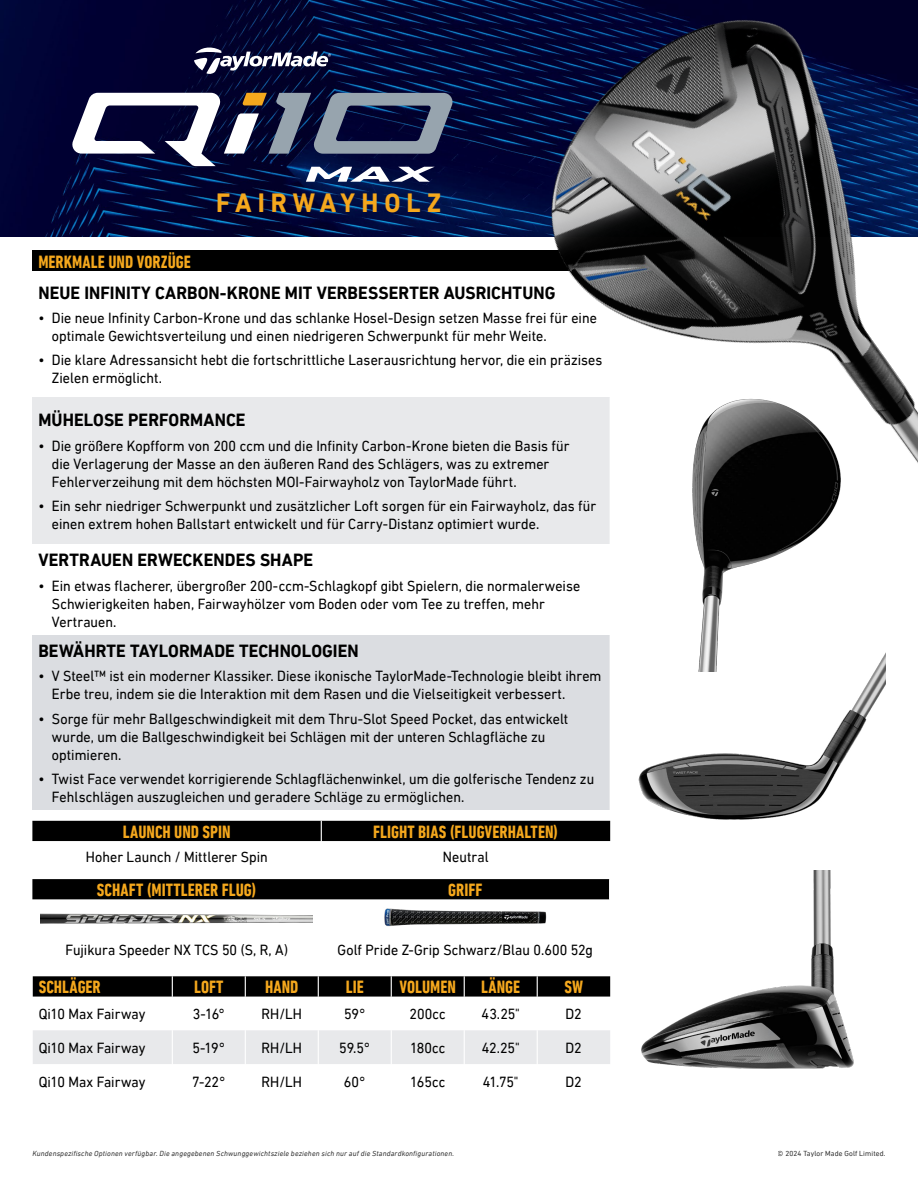
<style>
.page{position:relative;width:918px;height:1188px;background:#fff}
.page>*{position:absolute;margin:0;border:0;box-sizing:border-box;transform-origin:0 0}
.t1{font:700 27px "DIN Next 79";letter-spacing:.23em;color:#f5a81d;scale:.96 1}
.t2{font:700 18px "DIN Next 79";letter-spacing:.005em;color:#000;scale:.96 1}
.t3{font:700 condensed 18px "DIN Next 79";color:#f5a81d}
.t4{font:15px/18px "DIN Next 79";letter-spacing:.005em;color:#000;scale:.96 1}
.t5{font:italic 7.5px "DIN Next 79";letter-spacing:.02em;color:#000}
.t6{font:7.5px "DIN Next 79";letter-spacing:.02em;color:#000}
</style>
<div class="page">
<img style="left:0;top:0;width:500px;height:237px">
<svg style="left:194px;top:45px;width:137px;height:29px"></svg>
<div style="left:32px;top:251px;width:578px;height:20px;background:#000"></div>
<div style="left:32px;top:397px;width:578px;height:147px;background:#e8e9eb"></div>
<div style="left:32px;top:635px;width:578px;height:175px;background:#dbdde1"></div>
<div style="left:33px;top:1030px;width:576px;height:34px;background:#e8e9eb"></div>
<svg style="left:33px;top:976px;width:576px;height:21px;background:#0b0b0b"></svg>
<hr style="left:172px;top:1030px;width:1px;height:34px;background:#fff">
<hr style="left:245px;top:1030px;width:1px;height:34px;background:#fff">
<hr style="left:318px;top:1030px;width:1px;height:34px;background:#fff">
<hr style="left:391px;top:1030px;width:1px;height:34px;background:#fff">
<hr style="left:464px;top:1030px;width:1px;height:34px;background:#fff">
<hr style="left:537px;top:1030px;width:1px;height:34px;background:#fff">
<div style="left:32px;top:879px;width:577px;height:20px;background:#000"></div>
<img style="left:41px;top:913px;width:272px;height:11px">
<img style="left:384px;top:908px;width:163px;height:19px">
<div style="left:32px;top:821px;width:577px;height:20px;background:#000"></div>
<svg style="left:71px;top:93px;width:383px;height:89px"></svg>
<img style="left:500px;top:0;width:418px;height:463px">
<img style="left:609px;top:871px;width:245px;height:198px">
<img style="left:609px;top:374px;width:284px;height:244px">
<img style="left:609px;top:618px;width:277px;height:253px">
<h1 class="t1" style="left:216px;top:187px;width:236px">FAIRWAYHOLZ</h1>
<p class="t3" style="left:38px;top:251px;width:154px">MERKMALE UND VORZÜGE</p>
<p class="t2" style="left:38px;top:282px;width:540px">NEUE INFINITY CARBON-KRONE MIT VERBESSERTER AUSRICHTUNG</p>
<p class="t4" style="left:52px;top:309px;width:569px;text-indent:-13px">• Die neue Infinity Carbon-Krone und das schlanke Hosel-Design setzen Masse frei für eine optimale Gewichtsverteilung und einen niedrigeren Schwerpunkt für mehr Weite.</p>
<p class="t4" style="left:52px;top:351px;width:575px;text-indent:-13px">• Die klare Adressansicht hebt die fortschrittliche Laserausrichtung hervor, die ein präzises<br>Zielen ermöglicht.</p>
<p class="t2" style="left:38px;top:410px;width:217px">MÜHELOSE PERFORMANCE</p>
<p class="t4" style="left:52px;top:436px;width:541px;text-indent:-13px">• Die größere Kopfform von 200 ccm und die Infinity Carbon-Krone bieten die Basis für die Verlagerung der Masse an den äußeren Rand des Schlägers, was zu extremer<br>Fehlerverzeihung mit dem höchsten MOI-Fairwayholz von TaylorMade führt.</p>
<p class="t4" style="left:52px;top:497px;width:568px;text-indent:-13px">• Ein sehr niedriger Schwerpunkt und zusätzlicher Loft sorgen für ein Fairwayholz, das für einen extrem hohen Ballstart entwickelt und für Carry-Distanz optimiert wurde.</p>
<p class="t2" style="left:38px;top:550px;width:288px">VERTRAUEN ERWECKENDES SHAPE</p>
<p class="t4" style="left:52px;top:577px;width:552px;text-indent:-13px">• Ein etwas flacherer, übergroßer 200-ccm-Schlagkopf gibt Spielern, die normalerweise<br>Schwierigkeiten haben, Fairwayhölzer vom Boden oder vom Tee zu treffen, mehr<br>Vertrauen.</p>
<p class="t2" style="left:38px;top:640px;width:335px">BEWÄHRTE TAYLORMADE TECHNOLOGIEN</p>
<p class="t4" style="left:52px;top:667px;width:574px;text-indent:-13px">• V Steel™ ist ein moderner Klassiker. Diese ikonische TaylorMade-Technologie bleibt ihrem<br>Erbe treu, indem sie die Interaktion mit dem Rasen und die Vielseitigkeit verbessert.</p>
<p class="t4" style="left:52px;top:709px;width:540px;text-indent:-13px">• Sorge für mehr Ballgeschwindigkeit mit dem Thru-Slot Speed Pocket, das entwickelt wurde, um die Ballgeschwindigkeit bei Schlägen mit der unteren Schlagfläche zu optimieren.</p>
<p class="t4" style="left:52px;top:770px;width:566px;text-indent:-13px">• Twist Face verwendet korrigierende Schlagflächenwinkel, um die golferische Tendenz zu<br>Fehlschlägen auszugleichen und geradere Schläge zu ermöglichen.</p>
<p class="t3" style="left:123px;top:821px;width:109px">LAUNCH UND SPIN</p>
<p class="t3" style="left:373px;top:821px;width:187px">FLIGHT BIAS (FLUGVERHALTEN)</p>
<p class="t4" style="left:86px;top:848px;width:191px">Hoher Launch / Mittlerer Spin</p>
<p class="t4" style="left:443px;top:848px;width:49px">Neutral</p>
<p class="t3" style="left:97px;top:880px;width:161px">SCHAFT (MITTLERER FLUG)</p>
<p class="t3" style="left:448px;top:880px;width:36px">GRIFF</p>
<p class="t4" style="left:65px;top:941px;width:233px">Fujikura Speeder NX TCS 50 (S, R, A)</p>
<p class="t4" style="left:338px;top:941px;width:268px">Golf Pride Z-Grip Schwarz/Blau 0.600 52g</p>
<p class="t3" style="left:39px;top:977px;width:64px">SCHLÄGER</p>
<p class="t3" style="left:194px;top:977px;width:31px">LOFT</p>
<p class="t3" style="left:265px;top:977px;width:35px">HAND</p>
<p class="t3" style="left:346px;top:977px;width:19px">LIE</p>
<p class="t3" style="left:400px;top:977px;width:58px">VOLUMEN</p>
<p class="t3" style="left:481px;top:977px;width:41px">LÄNGE</p>
<p class="t3" style="left:564px;top:977px;width:20px">SW</p>
<p class="t4" style="left:39px;top:1005px;width:113px">Qi10 Max Fairway</p>
<p class="t4" style="left:193px;top:1005px;width:35px">3-16°</p>
<p class="t4" style="left:262px;top:1005px;width:44px">RH/LH</p>
<p class="t4" style="left:344px;top:1005px;width:24px">59°</p>
<p class="t4" style="left:410px;top:1005px;width:39px">200cc</p>
<p class="t4" style="left:482px;top:1005px;width:41px">43.25"</p>
<p class="t4" style="left:566px;top:1005px;width:18px">D2</p>
<p class="t4" style="left:39px;top:1039px;width:113px">Qi10 Max Fairway</p>
<p class="t4" style="left:192px;top:1039px;width:36px">5-19°</p>
<p class="t4" style="left:261px;top:1039px;width:44px">RH/LH</p>
<p class="t4" style="left:339px;top:1039px;width:34px">59.5°</p>
<p class="t4" style="left:410px;top:1039px;width:38px">180cc</p>
<p class="t4" style="left:482px;top:1039px;width:41px">42.25"</p>
<p class="t4" style="left:566px;top:1039px;width:18px">D2</p>
<p class="t4" style="left:39px;top:1072px;width:113px">Qi10 Max Fairway</p>
<p class="t4" style="left:192px;top:1072px;width:36px">7-22°</p>
<p class="t4" style="left:261px;top:1072px;width:44px">RH/LH</p>
<p class="t4" style="left:344px;top:1072px;width:24px">60°</p>
<p class="t4" style="left:410px;top:1072px;width:38px">165cc</p>
<p class="t4" style="left:483px;top:1072px;width:39px">41.75"</p>
<p class="t4" style="left:566px;top:1072px;width:18px">D2</p>
<p class="t5" style="left:32px;top:1149px;width:423px">Kundenspezifische Optionen verfügbar. Die angegebenen Schwunggewichtsziele beziehen sich nur auf die Standardkonfigurationen.</p>
<p class="t6" style="left:778px;top:1149px;width:109px">© 2024 Taylor Made Golf Limited.</p>
</div>
